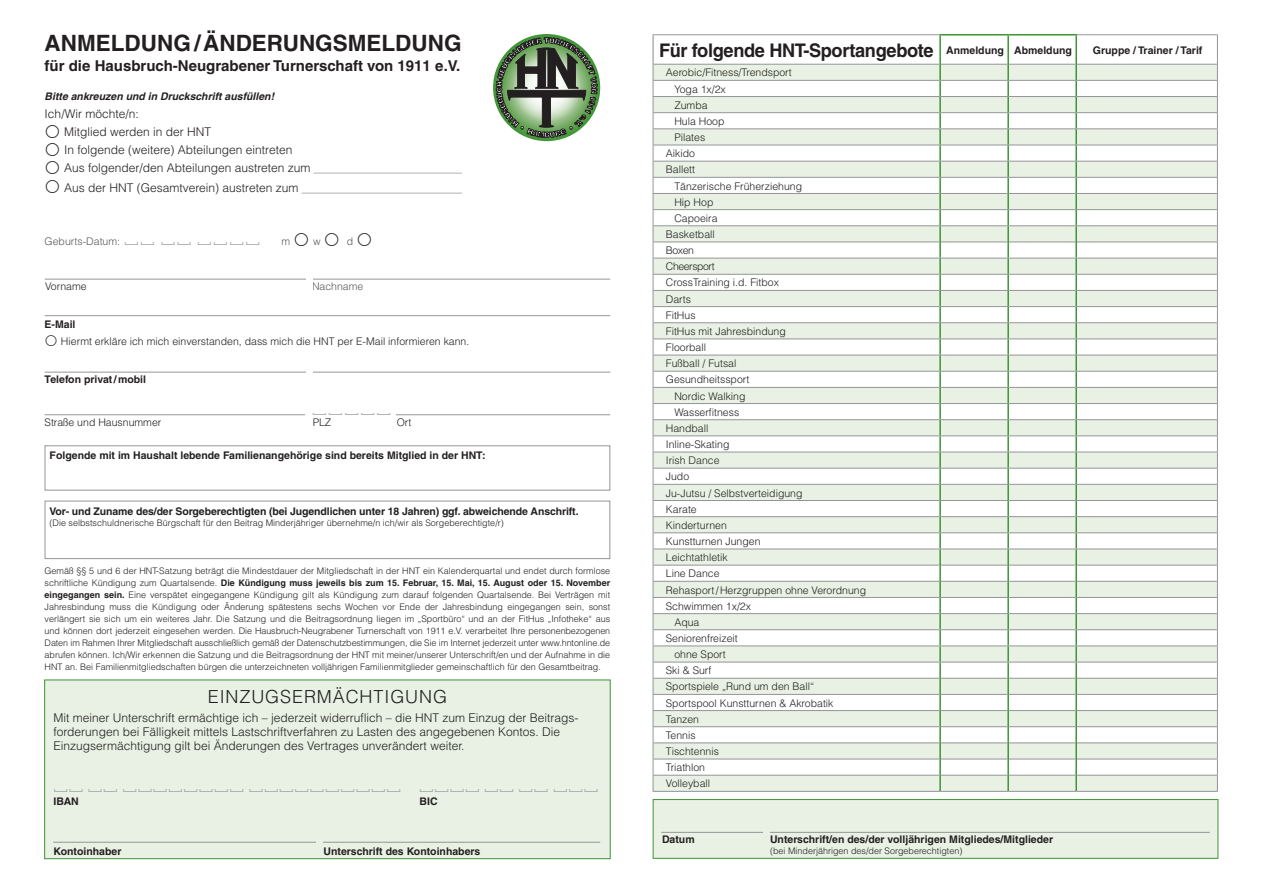
<style>
.page{position:relative;width:1263px;height:893px;background:#fff}
.page>*{position:absolute;margin:0;border:0;box-sizing:border-box;transform-origin:0 0}
.t1{font:700 22.5px "Helvetica";color:#231f20}
.t2{font:700 18.75px "Helvetica";letter-spacing:-.02em;color:#231f20}
.t3{font:300 18px "Helvetica";letter-spacing:.05em;color:#231f20}
.t4{font:700 15px "Helvetica";color:#231f20}
.t5{font:300 12px/14.4px "Helvetica";color:#231f20}
.t6{font:300 10.5px "Helvetica";color:#231f20}
.t7{font:700 10.5px "Helvetica";color:#231f20}
.t8{font:italic 700 10.5px "Helvetica";color:#231f20}
.t9{font:300 10.5px "Helvetica";color:#57585a}
.t10{font:300 10.5px "Helvetica";letter-spacing:-.04em;color:#231f20}
.t11{font:300 9px/12px "Helvetica";color:#231f20;text-align:justify}
.s1{color:#939598}
.s2{font-weight:700}
</style>
<div class="page">
<div style="left:45px;top:680px;width:565px;height:179px;background:#e8f1e3"></div>
<div style="left:44px;top:680px;width:567px;height:179px;border:1px solid #3f9537"></div>
<hr style="left:53px;top:842px;width:547px;height:1px;background:#939598">
<div style="left:316px;top:827px;width:7px;height:17px;background:#e8f1e3"></div>
<div style="left:653px;top:799px;width:565px;height:59px;background:#e8f1e3"></div>
<div style="left:653px;top:799px;width:565px;height:60px;border:1px solid #3f9537"></div>
<hr style="left:661px;top:832px;width:549px;height:1px;background:#939598">
<div style="left:763px;top:823px;width:7px;height:17px;background:#e8f1e3"></div>
<div style="left:45px;top:501px;width:565px;height:58px;border:1px solid #939598"></div>
<div style="left:45px;top:445px;width:565px;height:45px;border:1px solid #939598"></div>
<hr style="left:45px;top:279px;width:565px;height:1px;background:#939598">
<hr style="left:45px;top:315px;width:565px;height:1px;background:#939598">
<hr style="left:45px;top:372px;width:565px;height:1px;background:#939598">
<svg style="left:493px;top:34px;width:107px;height:107px"></svg>
<svg style="left:496px;top:37px;width:101px;height:101px"></svg>
<hr style="left:45px;top:414px;width:565px;height:1px;background:#939598">
<div style="left:306px;top:363px;width:6px;height:57px;background:#fff"></div>
<div style="left:306px;top:261px;width:6px;height:39px;background:#fff"></div>
<div style="left:305px;top:387px;width:89px;height:50px;background:#fff"></div>
<div style="left:312px;top:401px;width:84px;height:15px;background:#fff"></div>
<hr style="left:653px;top:34px;width:286px;height:1px;background:#939598">
<hr style="left:1077px;top:34px;width:141px;height:1px;background:#939598">
<hr style="left:653px;top:791px;width:287px;height:1px;background:#939598">
<hr style="left:940px;top:791px;width:68px;height:1px;background:#939598">
<hr style="left:1008px;top:791px;width:68px;height:1px;background:#939598">
<hr style="left:1076px;top:791px;width:142px;height:1px;background:#939598">
<hr style="left:939px;top:34px;width:69px;height:2px;background:#3f9537">
<hr style="left:1008px;top:34px;width:69px;height:2px;background:#3f9537">
<svg style="left:653px;top:35px;width:565px;height:756px"></svg>
<p class="t1" style="left:45px;top:30px;width:418px">ANMELDUNG /ÄNDERUNGSMELDUNG</p>
<p class="t4" style="left:45px;top:56px;width:417px">für die Hausbruch-Neugrabener Turnerschaft von 1911 e.V.</p>
<p class="t5" style="left:45px;top:107px;width:96px">Ich/Wir möchte/n:</p>
<p class="t5" style="left:64px;top:125px;width:149px">Mitglied werden in der HNT</p>
<p class="t5" style="left:64px;top:143px;width:230px">In folgende (weitere) Abteilungen eintreten</p>
<p class="t5" style="left:64px;top:161px;width:431px">Aus folgender/den Abteilungen austreten zum <span class="s1">______________________________</span></p>
<p class="t5" style="left:64px;top:180px;width:431px">Aus der HNT (Gesamtverein) austreten zum <span class="s1">________________________________</span></p>
<p class="t8" style="left:45px;top:90px;width:231px">Bitte ankreuzen und in Druckschrift ausfüllen!</p>
<p class="t9" style="left:45px;top:234px;width:77px">Geburts-Datum:</p>
<p class="t9" style="left:282px;top:234px;width:10px">m</p>
<p class="t9" style="left:313px;top:234px;width:9px">w</p>
<p class="t9" style="left:347px;top:234px;width:8px">d</p>
<p class="t6" style="left:45px;top:280px;width:43px">Vorname</p>
<p class="t7" style="left:45px;top:318px;width:32px">E-Mail</p>
<p class="t9" style="left:312px;top:280px;width:53px">Nachname</p>
<p class="t6" style="left:61px;top:334px;width:410px">Hiermt erkläre ich mich einverstanden, dass mich die HNT per E-Mail informieren kann.</p>
<p class="t7" style="left:45px;top:373px;width:103px">Telefon privat/mobil</p>
<p class="t6" style="left:45px;top:416px;width:118px">Straße und Hausnummer</p>
<p class="t6" style="left:313px;top:416px;width:20px">PLZ</p>
<p class="t6" style="left:397px;top:416px;width:16px">Ort</p>
<p class="t7" style="left:50px;top:448px;width:438px">Folgende mit im Haushalt lebende Familienangehörige sind bereits Mitglied in der HNT:</p>
<p class="t7" style="left:50px;top:505px;width:530px">Vor- und Zuname des/der Sorgeberechtigten (bei Jugendlichen unter 18 Jahren) ggf. abweichende Anschrift.</p>
<p class="t11" style="left:50px;top:516px;width:456px">(Die selbstschuldnerische Bürgschaft für den Beitrag Minderjähriger übernehme/n ich/wir als Sorgeberechtigte/r)</p>
<p class="t11" style="left:45px;top:564px;width:567px">Gemäß §§ 5 und 6 der HNT-Satzung beträgt die Mindestdauer der Mitgliedschaft in der HNT ein Kalenderquartal und endet durch formlose schriftliche Kündigung zum Quartalsende. <span class="s2">Die Kündigung muss jeweils bis zum 15. Februar, 15. Mai, 15. August oder 15. November eingegangen sein.</span> Eine verspätet eingegangene Kündigung gilt als Kündigung zum darauf folgenden Quartalsende. Bei Verträgen mit Jahresbindung muss die Kündigung oder Änderung spätestens sechs Wochen vor Ende der Jahresbindung eingegangen sein, sonst verlängert sie sich um ein weiteres Jahr. Die Satzung und die Beitragsordnung liegen im „Sportbüro“ und an der FitHus „Infotheke“ aus und können dort jederzeit eingesehen werden. Die Hausbruch-Neugrabener Turnerschaft von 1911 e.V. verarbeitet Ihre personenbezogenen Daten im Rahmen Ihrer Mitgliedschaft ausschließlich gemäß der Datenschutzbestimmungen, die Sie im Internet jederzeit unter www.hntonline.de abrufen können. Ich/Wir erkennen die Satzung und die Beitragsordnung der HNT mit meiner/unserer Unterschrift/en und der Aufnahme in die HNT an. Bei Familienmitgliedschaften bürgen die unterzeichneten volljährigen Familienmitglieder gemeinschaftlich für den Gesamtbeitrag.</p>
<p class="t3" style="left:208px;top:685px;width:241px">EINZUGSERMÄCHTIGUNG</p>
<p class="t5" style="left:54px;top:710px;width:526px">Mit meiner Unterschrift ermächtige ich – jederzeit widerruflich – die HNT zum Einzug der Beitrags&shy;forderungen bei Fälligkeit mittels Lastschriftverfahren zu Lasten des angegebenen Kontos. Die<br>Einzugsermächtigung gilt bei Änderungen des Vertrages unverändert weiter.</p>
<p class="t7" style="left:54px;top:794px;width:27px">IBAN</p>
<p class="t7" style="left:420px;top:794px;width:20px">BIC</p>
<p class="t7" style="left:54px;top:845px;width:69px">Kontoinhaber</p>
<p class="t7" style="left:324px;top:845px;width:158px">Unterschrift des Kontoinhabers</p>
<p class="t2" style="left:659px;top:39px;width:276px">Für folgende HNT-Sportangebote</p>
<p class="t7" style="left:946px;top:43px;width:59px">Anmeldung</p>
<p class="t7" style="left:1014px;top:43px;width:59px">Abmeldung</p>
<p class="t7" style="left:1093px;top:43px;width:111px">Gruppe / Trainer / Tarif</p>
<p class="t6" style="left:666px;top:66px;width:128px">Aerobic/Fitness/Trendsport</p>
<p class="t6" style="left:674px;top:82px;width:53px">Yoga 1x/2x</p>
<p class="t6" style="left:674px;top:98px;width:35px">Zumba</p>
<p class="t6" style="left:674px;top:115px;width:52px">Hula Hoop</p>
<p class="t6" style="left:674px;top:131px;width:32px">Pilates</p>
<p class="t6" style="left:666px;top:147px;width:31px">Aikido</p>
<p class="t6" style="left:666px;top:163px;width:31px">Ballett</p>
<p class="t6" style="left:674px;top:179px;width:129px">Tänzerische Früherziehung</p>
<p class="t6" style="left:674px;top:195px;width:41px">Hip Hop</p>
<p class="t6" style="left:674px;top:212px;width:45px">Capoeira</p>
<p class="t6" style="left:666px;top:228px;width:51px">Basketball</p>
<p class="t6" style="left:666px;top:244px;width:30px">Boxen</p>
<p class="t10" style="left:666px;top:260px;width:50px">Cheersport</p>
<p class="t6" style="left:666px;top:276px;width:115px">CrossTraining i.d. Fitbox</p>
<p class="t6" style="left:666px;top:292px;width:27px">Darts</p>
<p class="t6" style="left:666px;top:309px;width:31px">FitHus</p>
<p class="t6" style="left:666px;top:325px;width:122px">FitHus mit Jahresbindung</p>
<p class="t6" style="left:666px;top:341px;width:42px">Floorball</p>
<p class="t6" style="left:666px;top:357px;width:72px">Fußball / Futsal</p>
<p class="t6" style="left:666px;top:373px;width:85px">Gesundheitssport</p>
<p class="t6" style="left:674px;top:389px;width:73px">Nordic Walking</p>
<p class="t6" style="left:674px;top:405px;width:66px">Wasserfitness</p>
<p class="t6" style="left:666px;top:422px;width:44px">Handball</p>
<p class="t6" style="left:666px;top:438px;width:65px">Inline-Skating</p>
<p class="t6" style="left:666px;top:454px;width:55px">Irish Dance</p>
<p class="t6" style="left:666px;top:470px;width:25px">Judo</p>
<p class="t6" style="left:666px;top:486px;width:138px">Ju-Jutsu / Selbstverteidigung</p>
<p class="t6" style="left:666px;top:502px;width:32px">Karate</p>
<p class="t6" style="left:666px;top:519px;width:63px">Kinderturnen</p>
<p class="t6" style="left:666px;top:535px;width:96px">Kunstturnen Jungen</p>
<p class="t6" style="left:666px;top:551px;width:63px">Leichtathletik</p>
<p class="t6" style="left:666px;top:567px;width:55px">Line Dance</p>
<p class="t6" style="left:666px;top:583px;width:202px">Rehasport/Herzgruppen ohne Verordnung</p>
<p class="t6" style="left:666px;top:599px;width:87px">Schwimmen 1x/2x</p>
<p class="t6" style="left:674px;top:615px;width:27px">Aqua</p>
<p class="t6" style="left:666px;top:632px;width:73px">Seniorenfreizeit</p>
<p class="t6" style="left:674px;top:648px;width:53px">ohne Sport</p>
<p class="t6" style="left:666px;top:664px;width:47px">Ski &amp; Surf</p>
<p class="t6" style="left:666px;top:680px;width:150px">Sportspiele „Rund um den Ball“</p>
<p class="t6" style="left:666px;top:696px;width:169px">Sportspool Kunstturnen &amp; Akrobatik</p>
<p class="t6" style="left:666px;top:712px;width:35px">Tanzen</p>
<p class="t6" style="left:666px;top:729px;width:31px">Tennis</p>
<p class="t6" style="left:666px;top:745px;width:55px">Tischtennis</p>
<p class="t6" style="left:666px;top:761px;width:41px">Triathlon</p>
<p class="t6" style="left:666px;top:777px;width:46px">Volleyball</p>
<p class="t7" style="left:662px;top:833px;width:34px">Datum</p>
<p class="t7" style="left:770px;top:833px;width:285px">Unterschrift/en des/der volljährigen Mitgliedes/Mitglieder</p>
<p class="t11" style="left:770px;top:844px;width:194px">(bei Minderjährigen des/der Sorgeberechtigten)</p>
</div>
